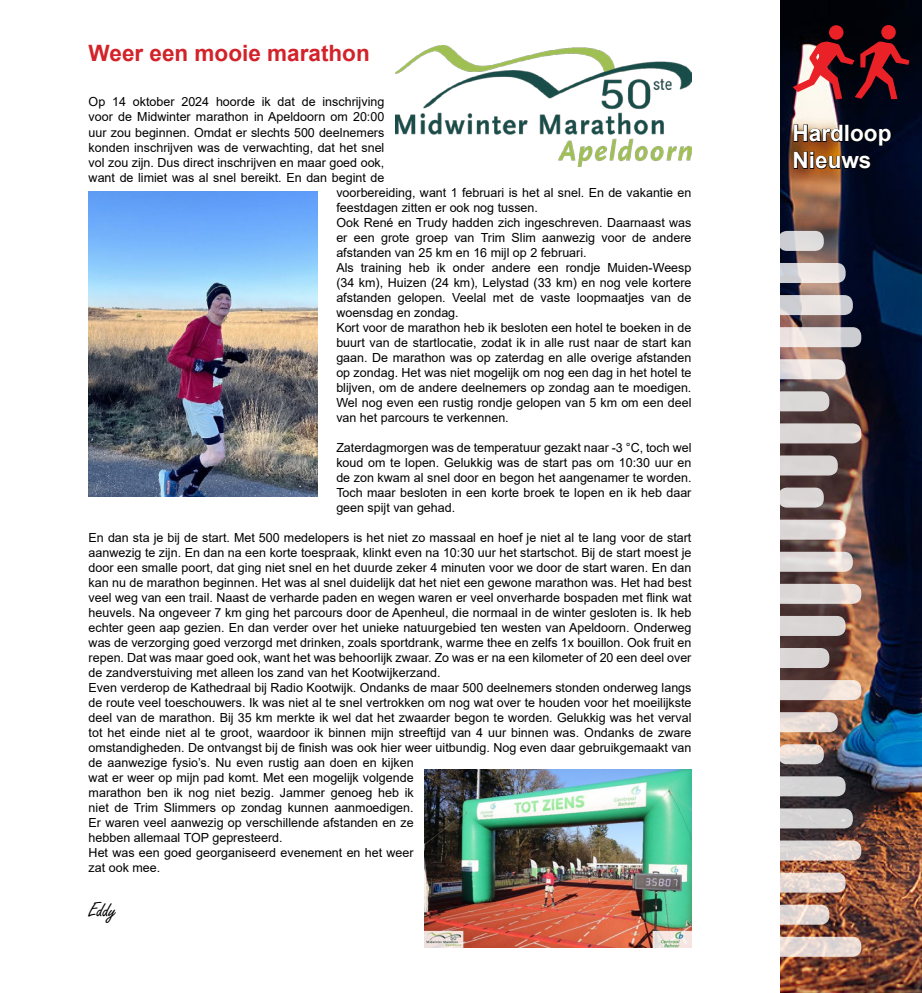
<style>
.page{position:relative;width:922px;height:993px;background:#fff}
.page>*{position:absolute;margin:0;border:0;box-sizing:border-box;transform-origin:0 0}
.t1{font:700 22.5px "Arial";color:#d2232a}
.t2{font:700 22.5px/27px "Arial";color:#fff}
.t3{font:22.5px "Freestyle Script";color:#000}
.t4{font:12.5px/15px "Arial";color:#000;text-align:justify}
</style>
<div class="page">
<img style="left:395px;top:45px;width:296px;height:122px">
<img style="left:89px;top:191px;width:228px;height:305px">
<img style="left:424px;top:769px;width:267px;height:178px">
<img style="left:780px;top:0;width:141px;height:992px">
<svg style="left:792px;top:124px;width:99px;height:46px;background:#3c281e"></svg>
<svg style="left:792px;top:25px;width:117px;height:74px;background:#65272d"></svg>
<svg style="left:740px;top:423px;width:121px;height:20px;fill:#dbd7d7"></svg>
<svg style="left:764px;top:455px;width:73px;height:20px"></svg>
<div style="left:778px;top:487px;width:45px;height:20px;background:#dbd6d6;border-radius:9px"></div>
<svg style="left:756px;top:519px;width:89px;height:20px;fill:#e0dbda"></svg>
<svg style="left:749px;top:551px;width:103px;height:20px"></svg>
<svg style="left:740px;top:583px;width:121px;height:20px;fill:#dfdbdb"></svg>
<svg style="left:756px;top:615px;width:89px;height:20px;fill:#dad6d5"></svg>
<svg style="left:772px;top:647px;width:57px;height:20px"></svg>
<div style="left:778px;top:231px;width:45px;height:20px;background:linear-gradient(to right,#cacbd1,#e6e3e1);border-radius:9px"></div>
<svg style="left:756px;top:263px;width:89px;height:20px;fill:#ece6e3"></svg>
<svg style="left:749px;top:295px;width:103px;height:20px"></svg>
<svg style="left:740px;top:327px;width:121px;height:20px"></svg>
<svg style="left:756px;top:359px;width:89px;height:20px;fill:#efe6e2"></svg>
<svg style="left:772px;top:391px;width:57px;height:20px"></svg>
<svg style="left:740px;top:679px;width:121px;height:21px"></svg>
<svg style="left:764px;top:712px;width:73px;height:20px"></svg>
<svg style="left:778px;top:744px;width:45px;height:20px"></svg>
<svg style="left:756px;top:776px;width:89px;height:20px;fill:#d5d4d5"></svg>
<svg style="left:749px;top:808px;width:103px;height:20px;fill:#d6d4d5"></svg>
<svg style="left:740px;top:840px;width:121px;height:20px"></svg>
<svg style="left:756px;top:872px;width:89px;height:20px"></svg>
<svg style="left:772px;top:904px;width:57px;height:20px"></svg>
<svg style="left:740px;top:936px;width:121px;height:20px"></svg>
<h1 class="t1" style="left:89px;top:38px;width:282px">Weer een mooie marathon</h1>
<p class="t4" style="left:89px;top:94px;width:297px">Op 14 oktober 2024 hoorde ik dat de inschrijving</p>
<p class="t4" style="left:89px;top:109px;width:297px">voor de Midwinter marathon in Apeldoorn om 20:00</p>
<p class="t4" style="left:89px;top:124px;width:297px">uur zou beginnen. Omdat er slechts 500 deelnemers</p>
<p class="t4" style="left:89px;top:139px;width:297px">konden inschrijven was de verwachting, dat het snel</p>
<p class="t4" style="left:89px;top:154px;width:297px">vol zou zijn. Dus direct inschrijven en maar goed ook,</p>
<p class="t4" style="left:89px;top:169px;width:297px">want de limiet was al snel bereikt. En dan begint de</p>
<p class="t4" style="left:336px;top:184px;width:356px">voorbereiding, want 1 februari is het al snel. En de vakantie en</p>
<p class="t4" style="left:336px;top:199px;width:203px">feestdagen zitten er ook nog tussen.</p>
<p class="t4" style="left:336px;top:214px;width:356px">Ook René en Trudy hadden zich ingeschreven. Daarnaast was</p>
<p class="t4" style="left:336px;top:229px;width:356px">er een grote groep van Trim Slim aanwezig voor de andere</p>
<p class="t4" style="left:336px;top:244px;width:252px">afstanden van 25 km en 16 mijl op 2 februari.</p>
<p class="t4" style="left:336px;top:259px;width:356px">Als training heb ik onder andere een rondje Muiden-Weesp</p>
<p class="t4" style="left:336px;top:274px;width:356px">(34 km), Huizen (24 km), Lelystad (33 km) en nog vele kortere</p>
<p class="t4" style="left:336px;top:289px;width:356px">afstanden gelopen. Veelal met de vaste loopmaatjes van de</p>
<p class="t4" style="left:336px;top:304px;width:124px">woensdag en zondag.</p>
<p class="t4" style="left:336px;top:319px;width:356px">Kort voor de marathon heb ik besloten een hotel te boeken in de</p>
<p class="t4" style="left:336px;top:334px;width:356px">buurt van de startlocatie, zodat ik in alle rust naar de start kan</p>
<p class="t4" style="left:336px;top:349px;width:356px">gaan. De marathon was op zaterdag en alle overige afstanden</p>
<p class="t4" style="left:336px;top:364px;width:356px">op zondag. Het was niet mogelijk om nog een dag in het hotel te</p>
<p class="t4" style="left:336px;top:379px;width:356px">blijven, om de andere deelnemers op zondag aan te moedigen.</p>
<p class="t4" style="left:336px;top:394px;width:356px">Wel nog even een rustig rondje gelopen van 5 km om een deel</p>
<p class="t4" style="left:336px;top:409px;width:174px">van het parcours te verkennen.</p>
<p class="t4" style="left:336px;top:439px;width:356px">Zaterdagmorgen was de temperatuur gezakt naar -3 °C, toch wel koud om te lopen. Gelukkig was de start pas om 10:30 uur en de zon kwam al snel door en begon het aangenamer te worden.<br>Toch maar besloten in een korte broek te lopen en ik heb daar geen spijt van gehad.</p>
<p class="t4" style="left:89px;top:529px;width:604px;text-align:left">En dan sta je bij de start. Met 500 medelopers is het niet zo massaal en hoef je niet al te lang voor de start aanwezig te zijn. En dan na een korte toespraak, klinkt even na 10:30 uur het startschot. Bij de start moest je door een smalle poort, dat ging niet snel en het duurde zeker 4 minuten voor we door de start waren. En dan kan nu de marathon beginnen. Het was al snel duidelijk dat het niet een gewone marathon was. Het had best veel weg van een trail. Naast de verharde paden en wegen waren er veel onverharde bospaden met flink wat heuvels. Na ongeveer 7 km ging het parcours door de Apenheul, die normaal in de winter gesloten is. Ik heb echter geen aap gezien. En dan verder over het unieke natuurgebied ten westen van Apeldoorn. Onderweg was de verzorging goed verzorgd met drinken, zoals sportdrank, warme thee en zelfs 1x bouillon. Ook fruit en repen. Dat was maar goed ook, want het was behoorlijk zwaar. Zo was er na een kilometer of 20 een deel over de zandverstuiving met alleen los zand van het Kootwijkerzand.<br>Even verderop de Kathedraal bij Radio Kootwijk. Ondanks de maar 500 deelnemers stonden onderweg langs de route veel toeschouwers. Ik was niet al te snel vertrokken om nog wat over te houden voor het moeilijkste deel van de marathon. Bij 35 km merkte ik wel dat het zwaarder begon te worden. Gelukkig was het verval tot het einde niet al te groot, waardoor ik binnen mijn streeftijd van 4 uur binnen was. Ondanks de zware omstandigheden. De ontvangst bij de finish was ook hier weer uitbundig. Nog even daar gebruikgemaakt van de aanwezige fysio’s. Nu even rustig aan doen en kijken<br>wat er weer op mijn pad komt. Met een mogelijk volgende<br>marathon ben ik nog niet bezig. Jammer genoeg heb ik<br>niet de Trim Slimmers op zondag kunnen aanmoedigen.<br>Er waren veel aanwezig op verschillende afstanden en ze<br>hebben allemaal TOP gepresteerd.<br>Het was een goed georganiseerd evenement en het weer<br>zat ook mee.</p>
<h1 class="t3" style="left:89px;top:897px;width:30px">Eddy</h1>
<h1 class="t2" style="left:792px;top:120px;width:100px">Hardloop<br>Nieuws</h1>
</div>
